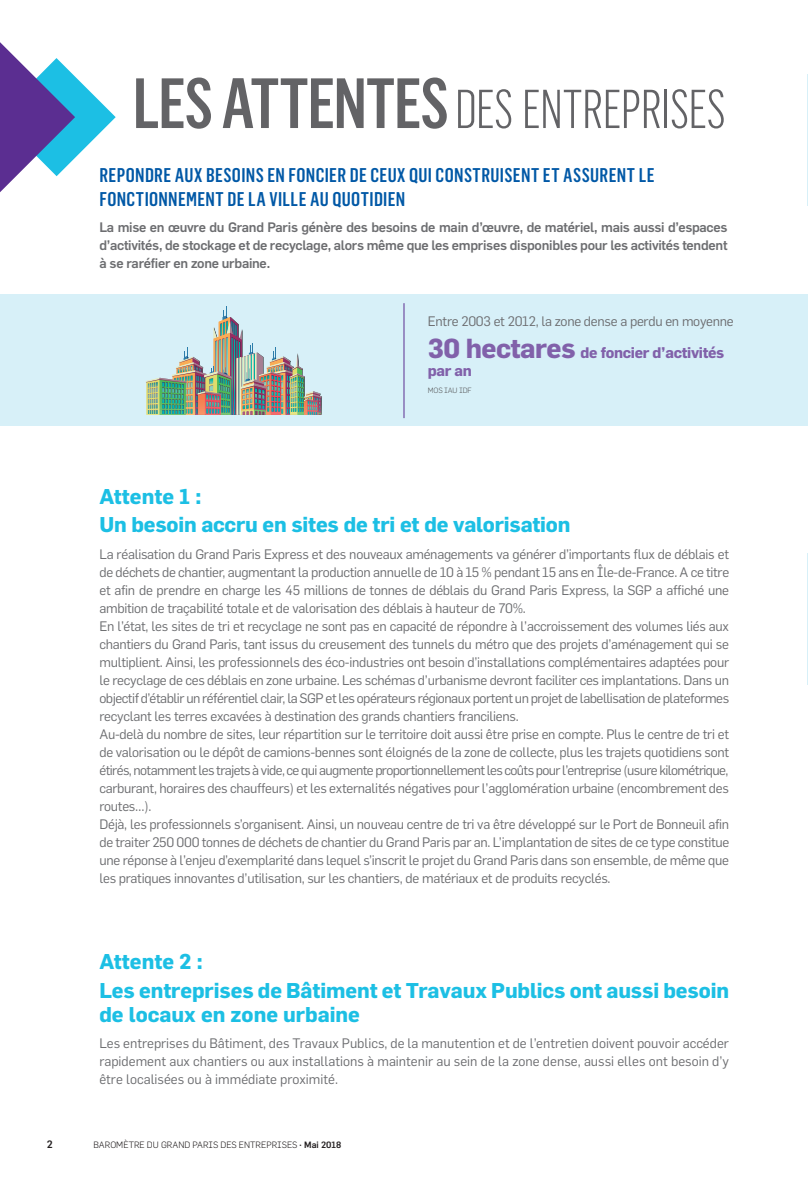
<style>
.page{position:relative;width:808px;height:1191px;background:#fff}
.page>*{position:absolute;margin:0;border:0;box-sizing:border-box;transform-origin:0 0}
.t1{font:300 53.7px "Flama Condensed";letter-spacing:-.02em;color:#636366}
.t2{font:700 21px/28.2px "Flama";letter-spacing:-.005em;color:#1cbfe4}
.t3{font:500 19.5px/23.4px "Flama Condensed";letter-spacing:.02em;color:#0158a6}
.t4{font:700 15px/18px "Flama";letter-spacing:-.02em;color:#8161aa}
.t5{font:13.5px/18px "Flama";letter-spacing:-.02em;color:#6c6d70}
.t6{font:500 13.5px/18px "Flama";letter-spacing:-.02em;color:#6c6d70;text-align:justify}
.t7{font:500 10.5px "Flama";color:#231f20}
.t8{font:300 9px "Flama";color:#231f20}
.t9{font:300 7.5px "Flama";letter-spacing:-.02em;color:#57585a}
.s1{font-weight:500;font-size:69.6px}
.s2{font-size:27px}
.s3{font-size:7.5px}
.s4{font-weight:500}
</style>
<div class="page">
<svg style="left:0;top:42px;width:116px;height:150px"></svg>
<div style="left:0;top:294px;width:808px;height:132px;background:#d7f0f8"></div>
<hr style="left:404px;top:303px;width:1px;height:115px;background:#5b2e91">
<img style="left:146px;top:306px;width:176px;height:109px">
<img style="left:304px;top:397px;width:17px;height:18px">
<hr style="left:807px;top:74px;width:1px;height:132px;background:#d7f0f8">
<hr style="left:807px;top:553px;width:1px;height:132px;background:#d7f0f8">
<h1 class="t1" style="left:133px;top:76px;width:595px"><span class="s1">LES ATTENTES</span> DES ENTREPRISES</h1>
<h3 class="t3" style="left:99px;top:163px;width:557px">REPONDRE AUX BESOINS EN FONCIER DE CEUX QUI CONSTRUISENT ET ASSURENT LE<br>FONCTIONNEMENT DE LA VILLE AU QUOTIDIEN</h3>
<p class="t6" style="left:99px;top:218px;width:630px">La mise en œuvre du Grand Paris génère des besoins de main d’œuvre, de matériel, mais aussi d’espaces d’activités, de stockage et de recyclage, alors même que les emprises disponibles pour les activités tendent à se raréfier en zone urbaine.</p>
<p class="t5" style="left:428px;top:312px;width:307px">Entre 2003 et 2012, la zone dense a perdu en moyenne</p>
<p class="t4" style="left:428px;top:343px;width:298px"><span class="s2">30 hectares</span> de foncier d’activités par an</p>
<p class="t9" style="left:428px;top:385px;width:45px">MOS IAU IDF</p>
<h2 class="t2" style="left:99px;top:481px;width:472px">Attente 1 :<br>Un besoin accru en sites de tri et de valorisation</h2>
<p class="t5" style="left:99px;top:544px;width:631px">La réalisation du Grand Paris Express et des nouveaux aménagements va générer d’importants flux de déblais et de déchets de chantier, augmentant la production annuelle de 10 à 15 % pendant 15 ans en Île-de-France. A ce titre et afin de prendre en charge les 45 millions de tonnes de déblais du Grand Paris Express, la SGP a affiché une ambition de traçabilité totale et de valorisation des déblais à hauteur de 70%.<br>En l’état, les sites de tri et recyclage ne sont pas en capacité de répondre à l’accroissement des volumes liés aux chantiers du Grand Paris, tant issus du creusement des tunnels du métro que des projets d’aménagement qui se multiplient. Ainsi, les professionnels des éco-industries ont besoin d’installations complémentaires adaptées pour le recyclage de ces déblais en zone urbaine. Les schémas d’urbanisme devront faciliter ces implantations. Dans un objectif d’établir un référentiel clair, la SGP et les opérateurs régionaux portent un projet de labellisation de plateformes recyclant les terres excavées à destination des grands chantiers franciliens.<br>Au-delà du nombre de sites, leur répartition sur le territoire doit aussi être prise en compte. Plus le centre de tri et de valorisation ou le dépôt de camions-bennes sont éloignés de la zone de collecte, plus les trajets quotidiens sont étirés, notamment les trajets à vide, ce qui augmente proportionnellement les coûts pour l’entreprise (usure kilométrique, carburant, horaires des chauffeurs) et les externalités négatives pour l’agglomération urbaine (encombrement des routes…).<br>Déjà, les professionnels s’organisent. Ainsi, un nouveau centre de tri va être développé sur le Port de Bonneuil afin de traiter 250 000 tonnes de déchets de chantier du Grand Paris par an. L’implantation de sites de ce type constitue une réponse à l’enjeu d’exemplarité dans lequel s’inscrit le projet du Grand Paris dans son ensemble, de même que les pratiques innovantes d’utilisation, sur les chantiers, de matériaux et de produits recyclés.</p>
<h2 class="t2" style="left:99px;top:947px;width:631px">Attente 2 :<br>Les entreprises de Bâtiment et Travaux Publics ont aussi besoin</h2>
<h2 class="t2" style="left:99px;top:999px;width:262px">de locaux en zone urbaine</h2>
<p class="t5" style="left:99px;top:1034px;width:631px;text-align:justify">Les entreprises du Bâtiment, des Travaux Publics, de la manutention et de l’entretien doivent pouvoir accéder rapidement aux chantiers ou aux installations à maintenir au sein de la zone dense, aussi elles ont besoin d’y être localisées ou à immédiate proximité.</p>
<p class="t7" style="left:47px;top:1138px;width:8px">2</p>
<p class="t8" style="left:94px;top:1140px;width:249px">BAROMÈTRE DU GRAND PARIS DES ENTREPRISES <span class="s3">•</span> <span class="s4">Mai 2018</span></p>
</div>
